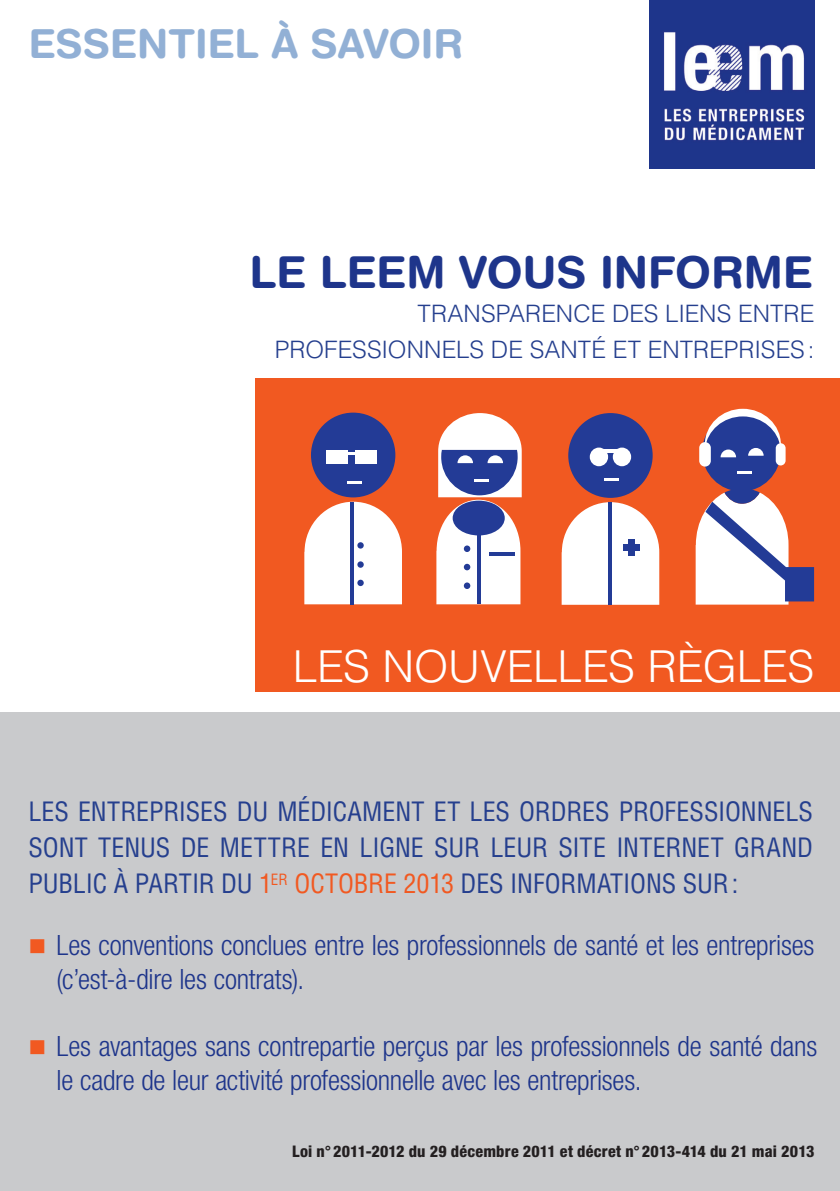
<style>
.page{position:relative;width:840px;height:1191px;background:#fff}
.page>*{position:absolute;margin:0;border:0;box-sizing:border-box;transform-origin:0 0}
.t1{font:300 44px "Helvetica";letter-spacing:-.005em;color:#fff}
.t2{font:700 44px "Helvetica Rounded";letter-spacing:-.005em;color:#1e358b}
.t3{font:700 40px "Helvetica Rounded";letter-spacing:-.005em;color:#92b0d5}
.t4{font:300 condensed 28px/33.6px "Helvetica Neue LT Std";letter-spacing:-.01em;color:#1e358b}
.t5{font:condensed 26px/36px "Helvetica LT Std";letter-spacing:-.005em;color:#253f8e;text-align:justify}
.t6{font:300 24px/36px "Helvetica";letter-spacing:.005em;color:#253f8e;text-align:right}
.t7{font:800 condensed 16px "Helvetica Neue LT Std";letter-spacing:.01em;color:#231f20}
.s1{color:#f15921}
</style>
<div class="page">
<div style="left:255px;top:378px;width:584px;height:314px;background:#f15921"></div>
<div style="left:0;top:712px;width:839px;height:479px;background:#c9cacc"></div>
<img style="left:649px;top:0;width:165px;height:168px">
<div style="left:311px;top:412px;width:84px;height:85px;background:#233b96;border-radius:50%"></div>
<svg style="left:304px;top:502px;width:98px;height:102px;background:#f3e3e1"></svg>
<div style="left:357px;top:561px;width:6px;height:7px;background:#233b96;border-radius:50%"></div>
<div style="left:357px;top:579px;width:6px;height:7px;background:#233b96;border-radius:50%"></div>
<div style="left:326px;top:450px;width:21px;height:13px;background:#fff"></div>
<div style="left:356px;top:450px;width:21px;height:13px;background:#fff"></div>
<div style="left:701px;top:412px;width:79px;height:79px;background:#233b96;border-radius:50%"></div>
<svg style="left:695px;top:488px;width:118px;height:116px"></svg>
<svg style="left:347px;top:452px;width:9px;height:3px"></svg>
<svg style="left:561px;top:502px;width:98px;height:103px;background:#fae8e2"></svg>
<div style="left:568px;top:413px;width:84px;height:85px;background:#233b96;border-radius:50%"></div>
<hr style="left:608px;top:502px;width:3px;height:103px;background:#233b96">
<div style="left:628px;top:539px;width:6px;height:16px;background:#233b96"></div>
<div style="left:622px;top:544px;width:17px;height:6px;background:#233b96"></div>
<svg style="left:436px;top:413px;width:85px;height:191px;background:#c0b3c5"></svg>
<hr style="left:736px;top:471px;width:15px;height:3px;background:#fff">
<svg style="left:347px;top:481px;width:15px;height:2px"></svg>
<hr style="left:603px;top:478px;width:15px;height:3px;background:#fff">
<div style="left:589px;top:447px;width:18px;height:19px;background:#fff;border-radius:50%"></div>
<div style="left:612px;top:447px;width:18px;height:19px;background:#fff;border-radius:50%"></div>
<hr style="left:602px;top:449px;width:17px;height:4px;background:#fff">
<div style="left:775px;top:443px;width:10px;height:22px;background:#fff;border-radius:5px"></div>
<svg style="left:698px;top:442px;width:12px;height:24px"></svg>
<svg style="left:704px;top:409px;width:76px;height:48px"></svg>
<h2 class="t3" style="left:28px;top:19px;width:436px">ESSENTIEL À SAVOIR</h2>
<h1 class="t2" style="left:249px;top:246px;width:564px">LE LEEM VOUS INFORME</h1>
<p class="t6" style="left:275px;top:294px;width:540px">TRANSPARENCE DES LIENS ENTRE<br>PROFESSIONNELS DE SANTÉ ET ENTREPRISES:</p>
<h1 class="t1" style="left:292px;top:638px;width:523px">LES NOUVELLES RÈGLES</h1>
<p class="t5" style="left:28px;top:793px;width:785px">LES ENTREPRISES DU MÉDICAMENT ET LES ORDRES PROFESSIONNELS SONT TENUS DE METTRE EN LIGNE SUR LEUR SITE INTERNET GRAND PUBLIC À PARTIR DU <span class="s1">1</span><sup>ER</sup> <span class="s1">OCTOBRE 2013</span> DES INFORMATIONS SUR:</p>
<p class="t4" style="left:56px;top:928px;width:758px;text-indent:-28px"><span class="s1">■</span> Les conventions conclues entre les professionnels de santé et les entreprises (c’est-à-dire les contrats).</p>
<p class="t4" style="left:56px;top:1029px;width:761px;text-indent:-28px"><span class="s1">■</span> Les avantages sans contrepartie perçus par les professionnels de santé dans le cadre de leur activité professionnelle avec les entreprises.</p>
<p class="t7" style="left:292px;top:1141px;width:523px">Loi n°2011-2012 du 29 décembre 2011 et décret n°2013-414 du 21 mai 2013</p>
</div>
